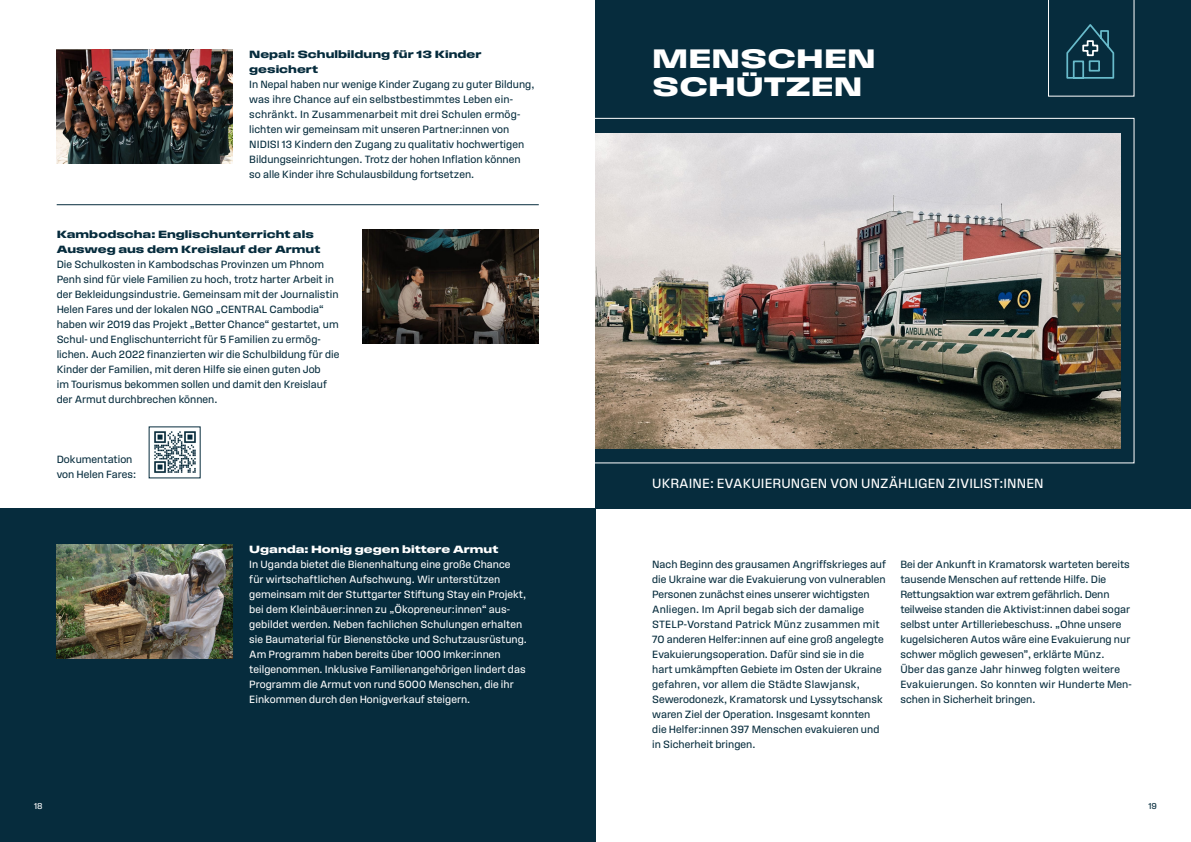
<style>
.page{position:relative;width:1191px;height:842px;background:#fff}
.page>*{position:absolute;margin:0;border:0;box-sizing:border-box;transform-origin:0 0}
.t1{font:28px/28px "Field Gothic No.84 Demi X Wide";color:#fff}
.t2{font:14px "Field Gothic No.62";color:#fff}
.t3{font:11px/15px "Field Gothic No.62";color:#062c3d}
.t4{font:11px/15px "Field Gothic No.62";color:#fff}
.t5{font:11px/15px "Field Gothic No.84 Demi X Wide";color:#062c3d}
.t6{font:11px "Field Gothic No.84 Demi X Wide";color:#fff}
.t7{font:9px "Field Gothic No.62";color:#fff}
.t8{font:9px "Field Gothic No.62";color:#062c3d}
</style>
<div class="page">
<div style="left:0;top:508px;width:595px;height:334px;background:#062c3d"></div>
<img style="left:57px;top:50px;width:175px;height:113px">
<img style="left:363px;top:229px;width:176px;height:114px">
<img style="left:57px;top:545px;width:175px;height:114px">
<div style="left:595px;top:0;width:596px;height:508px;background:#062c3d"></div>
<img style="left:595px;top:133px;width:525px;height:315px">
<hr style="left:57px;top:204px;width:482px;height:1px;background:#062c3d">
<svg style="left:1048px;top:0;width:86px;height:96px"></svg>
<img style="left:154px;top:431px;width:42px;height:42px">
<p class="t5" style="left:249px;top:47px;width:234px">Nepal: Schulbildung für 13 Kinder gesichert</p>
<p class="t3" style="left:249px;top:77px;width:287px">In Nepal haben nur wenige Kinder Zugang zu guter Bildung, was ihre Chance auf ein selbstbestimmtes Leben ein&shy;schränkt. In Zusammenarbeit mit drei Schulen ermög&shy;lichten wir gemeinsam mit unseren Partner:innen von NIDISI 13 Kindern den Zugang zu qualitativ hochwertigen Bildungseinrichtungen. Trotz der hohen Inflation können so alle Kinder ihre Schulausbildung fortsetzen.</p>
<p class="t5" style="left:57px;top:227px;width:265px">Kambodscha: Englischunterricht als<br>Ausweg aus dem Kreislauf der Armut</p>
<p class="t3" style="left:57px;top:257px;width:284px">Die Schulkosten in Kambodschas Provinzen um Phnom Penh sind für viele Familien zu hoch, trotz harter Arbeit in der Bekleidungsindustrie. Gemeinsam mit der Journalistin Helen Fares und der lokalen NGO „CENTRAL Cambodia“ haben wir 2019 das Projekt „Better Chance“ gestartet, um Schul- und Englischunterricht für 5 Familien zu ermög&shy;lichen. Auch 2022 finanzierten wir die Schulbildung für die Kinder der Familien, mit deren Hilfe sie einen guten Job<br>im Tourismus bekommen sollen und damit den Kreislauf der Armut durchbrechen können.</p>
<p class="t3" style="left:57px;top:452px;width:81px">Dokumentation von Helen Fares:</p>
<p class="t6" style="left:249px;top:543px;width:250px">Uganda: Honig gegen bittere Armut</p>
<p class="t4" style="left:249px;top:557px;width:279px">In Uganda bietet die Bienenhaltung eine große Chance für wirtschaftlichen Aufschwung. Wir unterstützen gemeinsam mit der Stuttgarter Stiftung Stay ein Projekt, bei dem Kleinbäuer:innen zu „Ökopreneur:innen“ aus&shy;gebildet werden. Neben fachlichen Schulungen erhalten sie Baumaterial für Bienenstöcke und Schutzausrüstung.<br>Am Programm haben bereits über 1000 Imker:innen teilgenommen. Inklusive Familienangehörigen lindert das Programm die Armut von rund 5000 Menschen, die ihr Einkommen durch den Honigverkauf steigern.</p>
<h1 class="t1" style="left:652px;top:44px;width:225px">MENSCHEN<br>SCHÜTZEN</h1>
<p class="t2" style="left:652px;top:476px;width:393px">UKRAINE: EVAKUIERUNGEN VON UNZÄHLIGEN ZIVILIST:INNEN</p>
<p class="t3" style="left:652px;top:557px;width:235px">Nach Beginn des grausamen Angriffskrieges auf die Ukraine war die Evakuierung von vulnerablen Personen zunächst eines unserer wichtigsten Anliegen. Im April begab sich der damalige STELP-Vorstand Patrick Münz zusammen mit 70 anderen Helfer:innen auf eine groß angelegte Evakuierungsoperation. Dafür sind sie in die hart umkämpften Gebiete im Osten der Ukraine gefahren, vor allem die Städte Slawjansk, Sewerodonezk, Kramatorsk und Lyssytschansk waren Ziel der Operation. Insgesamt konnten die Helfer:innen 397 Menschen evakuieren und in Sicherheit bringen.</p>
<p class="t3" style="left:900px;top:557px;width:233px">Bei der Ankunft in Kramatorsk warteten bereits tausende Menschen auf rettende Hilfe. Die Rettungsaktion war extrem gefährlich. Denn teilweise standen die Aktivist:innen dabei sogar selbst unter Artilleriebeschuss. „Ohne unsere kugelsicheren Autos wäre eine Evakuierung nur schwer möglich gewesen”, erklärte Münz.<br>Über das ganze Jahr hinweg folgten weitere Evakuierungen. So konnten wir Hunderte Men&shy;schen in Sicherheit bringen.</p>
<p class="t7" style="left:34px;top:801px;width:10px">18</p>
<p class="t8" style="left:1148px;top:801px;width:10px">19</p>
</div>
